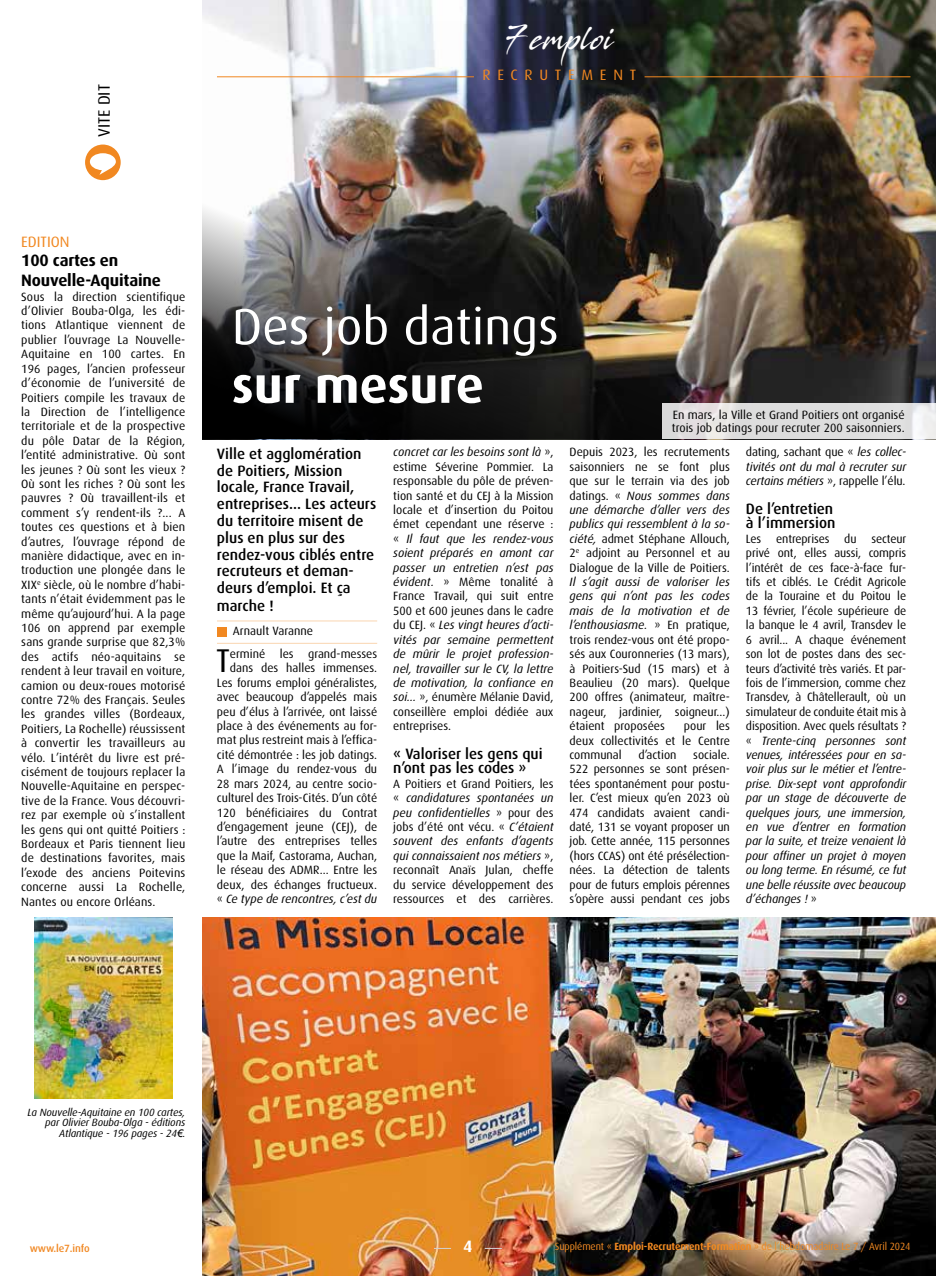
<style>
.page{position:relative;width:936px;height:1276px;background:#fff}
.page>*{position:absolute;margin:0;border:0;box-sizing:border-box;transform-origin:0 0}
.t1{font:51px "Dax";color:#fff}
.t2{font:700 51px "Dax";color:#fff}
.t3{font:33px "Dax";color:#000}
.t4{font:32.1px "Stingray";letter-spacing:.04em;color:#fff;scale:.74 1}
.t5{font:700 16.5px/19.8px "Dax";letter-spacing:-.01em;color:#000}
.t6{font:16.5px "Dax";color:#000}
.t7{font:700 16.5px "Dax";color:#fff}
.t8{font:500 15px/17px "Dax";color:#000}
.t9{font:15px "Dax";letter-spacing:.45em;color:#f18821}
.t10{font:15px "Dax";color:#f18821}
.t11{font:12px/14.4px "Dax";color:#000;text-align:justify}
.t12{font:italic 12px/14.4px "Dax";letter-spacing:-.01em;color:#000;text-align:justify}
.t13{font:italic 10.5px/10.5px "Dax";letter-spacing:-.01em;color:#000;text-align:right}
.t14{font:10.5px "Dax";letter-spacing:-.01em;color:#f28a22;scale:.95 1}
.t15{font:500 10.5px "Dax";letter-spacing:-.01em;color:#f18823}
.s1{font-style:italic}
.s2{font-style:normal}
.s3{font-family:"Arial"}
.s4{font-weight:700}
</style>
<div class="page">
<img style="left:202px;top:0;width:733px;height:21px">
<img style="left:202px;top:21px;width:733px;height:418px">
<img style="left:202px;top:917px;width:733px;height:359px">
<hr style="left:217px;top:620px;width:160px;height:1px;background:#f18821">
<div style="left:217px;top:627px;width:9px;height:9px;background:#f18821"></div>
<hr style="left:217px;top:643px;width:160px;height:1px;background:#f18821">
<hr style="left:217px;top:77px;width:257px;height:1px;background:#f18821">
<hr style="left:644px;top:77px;width:266px;height:1px;background:#f18821">
<svg style="left:85px;top:145px;width:36px;height:35px"></svg>
<svg style="left:662px;top:404px;width:273px;height:35px;background:#e0e0e0"></svg>
<img style="left:34px;top:918px;width:138px;height:180px">
<svg style="left:434px;top:1248px;width:17px;height:1px"></svg>
<svg style="left:484px;top:1248px;width:18px;height:1px"></svg>
<h3 class="t4" style="left:504px;top:17px;width:149px">7 emploi</h3>
<h3 class="t6" style="left:95px;top:137px;width:54px;rotate:-90deg">VITE DIT</h3>
<p class="t9" style="left:482px;top:66px;width:155px">RECRUTEMENT</p>
<p class="t10" style="left:21px;top:233px;width:50px">EDITION</p>
<h3 class="t5" style="left:21px;top:251px;width:141px">100 cartes en<br>Nouvelle-Aquitaine</h3>
<p class="t11" style="left:21px;top:289px;width:166px">Sous la direction scientifique d’Olivier Bouba-Olga, les édi&shy;tions Atlantique viennent de publier l’ouvrage La Nouvelle-Aquitaine en 100 cartes. En 196 pages, l’ancien professeur d’économie de l’université de Poitiers compile les travaux de la Direction de l’intelligence territoriale et de la prospective du pôle Datar de la Région, l’entité administrative. Où sont les jeunes ? Où sont les vieux ?<br>Où sont les riches ? Où sont les pauvres ? Où travaillent-ils et comment s’y rendent-ils ?... A toutes ces questions et à bien d’autres, l’ouvrage répond de manière didactique, avec en in&shy;troduction une plongée dans le XIX<sup>e</sup> siècle, où le nombre d’habi&shy;tants n’était évidemment pas le même qu’aujourd’hui. A la page 106 on apprend par exemple sans grande surprise que 82,3% des actifs néo-aquitains se rendent à leur travail en voiture, camion ou deux-roues motorisé contre 72% des Français. Seules les grandes villes (Bordeaux, Poitiers, La Rochelle) réussissent à convertir les travailleurs au vélo. L’intérêt du livre est pré&shy;cisément de toujours replacer la Nouvelle-Aquitaine en perspec&shy;tive de la France. Vous découvri&shy;rez par exemple où s’installent les gens qui ont quitté Poitiers :<br>Bordeaux et Paris tiennent lieu de destinations favorites, mais l’exode des anciens Poitevins concerne aussi La Rochelle, Nantes ou encore Orléans.</p>
<h1 class="t1" style="left:232px;top:298px;width:328px">Des job datings</h1>
<h1 class="t2" style="left:232px;top:356px;width:253px">sur mesure</h1>
<p class="t8" style="left:217px;top:445px;width:161px">Ville et agglomération de Poitiers, Mission locale, France Travail, entreprises... Les acteurs du territoire misent de plus en plus sur des rendez-vous ciblés entre recruteurs et deman&shy;deurs d’emploi. Et ça marche !</p>
<p class="t11" style="left:233px;top:624px;width:82px">Arnault Varanne</p>
<h2 class="t3" style="left:216px;top:643px;width:15px">T</h2>
<p class="t11" style="left:217px;top:647px;width:162px;text-align:right">erminé les grand-messes dans des halles immenses.<br>Les forums emploi généralistes, avec beaucoup d’appelés mais peu d’élus à l’arrivée, ont laissé place à des événements au for&shy;mat plus restreint mais à l’effica&shy;cité démontrée : les job datings.<br>A l’image du rendez-vous du<br>28 mars 2024, au centre socio&shy;culturel des Trois-Cités. D’un côté<br>120 bénéficiaires du Contrat d’engagement jeune (CEJ), de l’autre des entreprises telles que la Maif, Castorama, Auchan, le réseau des ADMR... Entre les deux, des échanges fructueux. « <span class="s1">Ce type de rencontres, c’est du</span></p>
<p class="t11" style="left:393px;top:445px;width:162px"><span class="s1">concret car les besoins sont là</span> », estime Séverine Pommier. La responsable du pôle de préven&shy;tion santé et du CEJ à la Mission locale et d’insertion du Poitou émet cependant une réserve : « <span class="s1">Il faut que les rendez-vous soient préparés en amont car passer un entretien n’est pas évident.</span> » Même tonalité à France Travail, qui suit entre 500 et 600 jeunes dans le cadre du CEJ. « <span class="s1">Les vingt heures d’acti&shy;vités par semaine permettent de mûrir le projet profession&shy;nel, travailler sur le CV, la lettre de motivation, la confiance en soi...</span> », énumère Mélanie David, conseillère emploi dédiée aux entreprises.</p>
<p class="t8" style="left:393px;top:746px;width:151px;line-height:14.4px">« Valoriser les gens qui n’ont pas les codes »</p>
<p class="t11" style="left:393px;top:776px;width:162px">A Poitiers et Grand Poitiers, les « <span class="s1">candidatures spontanées un peu confidentielles</span> » pour des jobs d’été ont vécu. « <span class="s1">C’étaient souvent des enfants d’agents qui connaissaient nos métiers</span> », reconnaît Anaïs Julan, cheffe du service développement des ressources et des carrières.</p>
<p class="t11" style="left:672px;top:408px;width:234px;line-height:13.5px">En mars, la Ville et Grand Poitiers ont organisé trois job datings pour recruter 200 saisonniers.</p>
<p class="t11" style="left:569px;top:445px;width:162px">Depuis 2023, les recrutements saisonniers ne se font plus que sur le terrain via des job datings. « <span class="s1">Nous sommes dans une démarche d’aller vers des publics qui ressemblent à la so&shy;ciété,</span> admet Stéphane Allouch, 2<sup>e</sup> adjoint au Personnel et au Dialogue de la Ville de Poitiers.</p>
<p class="t11" style="left:569px;top:575px;width:162px"><span class="s1">Il s’agit aussi de valoriser les gens qui n’ont pas les codes mais de la motivation et de l’enthousiasme.</span> » En pratique, trois rendez-vous ont été propo&shy;sés aux Couronneries (13 mars), à Poitiers-Sud (15 mars) et à Beaulieu (20 mars). Quelque 200 offres (animateur, maître&shy;nageur, jardinier, soigneur...) étaient proposées</p>
<p class="t11" style="left:569px;top:719px;width:162px;text-indent:114px">pour les deux collectivités et le Centre communal</p>
<p class="t11" style="left:638px;top:747px;width:40px">d’action</p>
<p class="t11" style="left:569px;top:747px;width:162px;text-indent:124px">sociale.<br>522 personnes se sont présen&shy;tées spontanément pour postu&shy;ler. C’est mieux qu’en 2023 où 474 candidats avaient candi&shy;daté, 131 se voyant proposer un job. Cette année, 115 personnes (hors CCAS) ont été présélection&shy;nées. La détection de talents pour de futurs emplois pérennes s’opère aussi pendant ces jobs</p>
<p class="t12" style="left:746px;top:445px;width:162px"><span class="s2">dating, sachant que «</span> les collec&shy;tivités ont du mal à recruter sur certains métiers <span class="s2">», rappelle l’élu.</span></p>
<p class="t8" style="left:746px;top:502px;width:91px;line-height:14.4px">De l’entretien à l’immersion</p>
<p class="t11" style="left:746px;top:531px;width:162px">Les entreprises du secteur privé ont, elles aussi, compris l’intérêt de ces face-à-face fur&shy;tifs et ciblés. Le Crédit Agricole de la Touraine et du Poitou le 13 février, l’école supérieure de la banque le 4 avril, Transdev le 6 avril... A chaque événement son lot de postes dans des sec&shy;teurs d’activité très variés. Et par&shy;fois de l’immersion, comme chez Transdev, à Châtellerault, où un simulateur de conduite était mis à disposition. Avec quels résultats ? « <span class="s1">Trente-cinq personnes sont venues, intéressées pour en sa&shy;voir plus sur le métier et l’entre&shy;prise. Dix-sept vont approfondir par un stage de découverte de quelques jours, une immersion, en vue d’entrer en formation par la suite, et treize venaient là pour affiner un projet à moyen ou long terme. En résumé, ce fut une belle réussite avec beaucoup d’échanges !</span> »</p>
<p class="t13" style="left:27px;top:1107px;width:159px">La Nouvelle-Aquitaine en 100 cartes, par Olivier Bouba-Olga - éditions<br>Atlantique - 196 pages - 24<span class="s3">€</span>.</p>
<p class="t15" style="left:30px;top:1242px;width:62px">www.le7.info</p>
<h3 class="t7" style="left:463px;top:1237px;width:11px">4</h3>
<p class="t14" style="left:555px;top:1240px;width:375px">Supplément « <span class="s4">Emploi-Recrutement-Formation</span> » de l’hebdomadaire Le 7 / Avril 2024</p>
</div>
